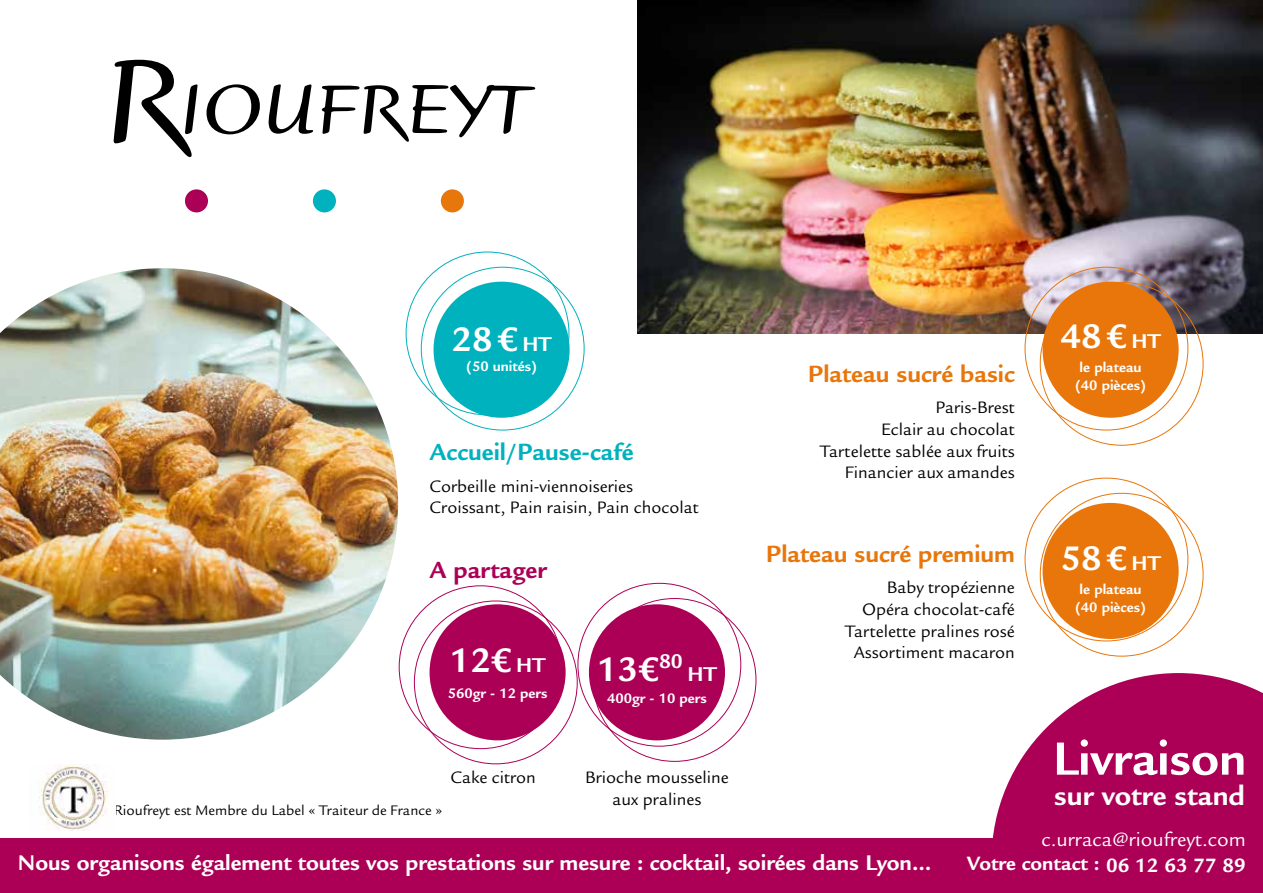
<style>
.page{position:relative;width:1263px;height:893px;background:#fff}
.page>*{position:absolute;margin:0;border:0;box-sizing:border-box;transform-origin:0 0}
.t1{font:700 50.55px "Legacy Sans Std";color:#fff}
.t2{font:700 36.9px "Legacy Sans Std";color:#fff}
.t3{font:700 29.55px "Legacy Sans Std";color:#fff}
.t4{font:700 25.5px "Legacy Sans Std";color:#e8760b}
.t5{font:700 25.5px "Legacy Sans Std";color:#00b2bd}
.t6{font:700 25.5px "Legacy Sans Std";color:#ac0056}
.t7{font:700 23.1px "Legacy Sans Std";color:#fff}
.t8{font:700 21.75px "Legacy Sans Std";color:#fff}
.t9{font:700 21px "Legacy Sans Std";color:#fff}
.t10{font:21px "Legacy Sans Std";color:#fff}
.t11{font:18px/21.6px "Legacy Sans Std";color:#000;text-align:right}
.t12{font:700 15px/18px "Legacy Sans Std";color:#fff;text-align:center}
.t13{font:15px "Legacy Sans Std";color:#000}
.s1{font-size:21.75px}
</style>
<div class="page">
<svg style="left:114px;top:60px;width:84px;height:97px"></svg>
<svg style="left:206px;top:84px;width:54px;height:50px"></svg>
<svg style="left:269px;top:84px;width:44px;height:50px"></svg>
<svg style="left:322px;top:85px;width:213px;height:57px"></svg>
<div style="left:185px;top:189px;width:23px;height:23px;background:#ac0056;border-radius:50%"></div>
<div style="left:313px;top:189px;width:23px;height:23px;background:#00b2bd;border-radius:50%"></div>
<div style="left:441px;top:189px;width:23px;height:23px;background:#e7760b;border-radius:50%"></div>
<img style="left:0;top:268px;width:398px;height:472px">
<img style="left:638px;top:0;width:625px;height:334px">
<div style="left:1042px;top:282px;width:137px;height:136px;background:#e8760b;border-radius:50%"></div>
<div style="left:1042px;top:503px;width:137px;height:136px;background:#e8760b;border-radius:50%"></div>
<div style="left:430px;top:604px;width:136px;height:136px;background:#ac0056;border-radius:50%"></div>
<div style="left:589px;top:604px;width:136px;height:136px;background:#ac0056;border-radius:50%"></div>
<div style="left:433px;top:282px;width:137px;height:136px;background:#00b2bd;border-radius:50%"></div>
<svg style="left:991px;top:673px;width:272px;height:166px;fill:#ac0056"></svg>
<div style="left:0;top:839px;width:1263px;height:54px;background:#ac0056"></div>
<img style="left:39px;top:764px;width:69px;height:66px">
<h2 class="t2" style="left:452px;top:318px;width:101px">28€ <span class="s1">HT</span></h2>
<p class="t12" style="left:466px;top:357px;width:72px">(50 unités)</p>
<h3 class="t5" style="left:430px;top:437px;width:206px">Accueil/Pause-café</h3>
<p class="t11" style="left:430px;top:475px;width:271px;text-align:left">Corbeille mini-viennoiseries<br>Croissant, Pain raisin, Pain chocolat</p>
<h3 class="t6" style="left:430px;top:555px;width:119px">A partager</h3>
<h2 class="t2" style="left:450px;top:639px;width:97px">12€ <span class="s1">HT</span></h2>
<p class="t12" style="left:448px;top:684px;width:101px">560gr - 12 pers</p>
<p class="t13" style="left:114px;top:802px;width:330px">Rioufreyt est Membre du Label « Traiteur de France »</p>
<p class="t11" style="left:450px;top:767px;width:87px">Cake citron</p>
<h2 class="t2" style="left:597px;top:648px;width:87px">13€<sup>80</sup></h2>
<p class="t8" style="left:688px;top:661px;width:31px">HT</p>
<p class="t12" style="left:607px;top:689px;width:101px">400gr - 10 pers</p>
<p class="t11" style="left:585px;top:767px;width:145px;text-align:center">Brioche mousseline aux pralines</p>
<h3 class="t4" style="left:808px;top:359px;width:208px">Plateau sucré basic</h3>
<p class="t11" style="left:820px;top:397px;width:196px">Paris-Brest<br>Eclair au chocolat<br>Tartelette sablée aux fruits<br>Financier aux amandes</p>
<h3 class="t4" style="left:766px;top:539px;width:250px">Plateau sucré premium</h3>
<p class="t11" style="left:845px;top:577px;width:171px">Baby tropézienne<br>Opéra chocolat-café<br>Tartelette pralines rosé<br>Assortiment macaron</p>
<h2 class="t2" style="left:1061px;top:315px;width:101px">48€ <span class="s1">HT</span></h2>
<p class="t12" style="left:1075px;top:359px;width:73px">le plateau (40 pièces)</p>
<h2 class="t2" style="left:1061px;top:537px;width:101px">58€ <span class="s1">HT</span></h2>
<p class="t12" style="left:1075px;top:580px;width:73px">le plateau (40 pièces)</p>
<h1 class="t1" style="left:1053px;top:730px;width:195px">Livraison</h1>
<h3 class="t3" style="left:1054px;top:779px;width:192px">sur votre stand</h3>
<p class="t7" style="left:18px;top:850px;width:915px">Nous organisons également toutes vos prestations sur mesure : cocktail, soirées dans Lyon…</p>
<p class="t10" style="left:1041px;top:828px;width:206px">c.urraca@rioufreyt.com</p>
<p class="t9" style="left:967px;top:852px;width:281px">Votre contact : 06 12 63 77 89</p>
</div>
